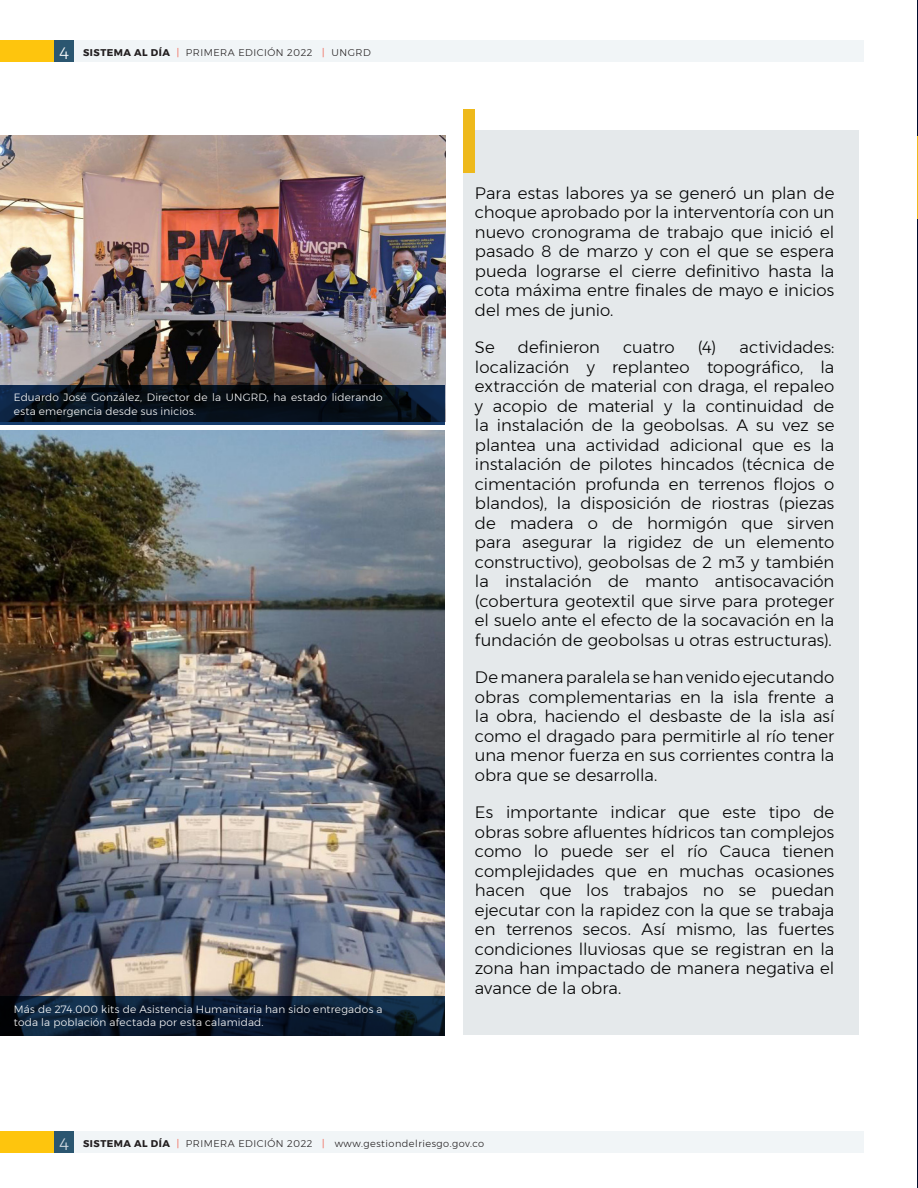
<style>
.page{position:relative;width:918px;height:1188px;background:#fff}
.page>*{position:absolute;margin:0;border:0;box-sizing:border-box;transform-origin:0 0}
.Body_Copy{font:300 16.5px/19.5px "Montserrat";color:#000;text-align:justify}
.t1{font:300 16.5px "Montserrat";color:#fff}
.t2{font:300 16.5px "Montserrat";color:#d8dfe6}
.Body_Copy-2{font:300 10.5px/13.5px "Montserrat";letter-spacing:.02em;color:#fff}
.t3{font:300 9.75px "Montserrat";letter-spacing:.05em;color:#231f20}
.s1{font-weight:700}
.s2{color:#ef3e29}
</style>
<div class="page">
<div style="left:464px;top:130px;width:395px;height:905px;background:#e5e9eb"></div>
<img style="left:0;top:136px;width:445px;height:249px">
<svg style="left:0;top:385px;width:445px;height:39px;background:#071320"></svg>
<img style="left:0;top:430px;width:445px;height:566px">
<svg style="left:0;top:996px;width:445px;height:40px;background:#0a1c31"></svg>
<div style="left:464px;top:109px;width:11px;height:64px;background:#eeb91b"></div>
<img style="left:917px;top:0;width:1px;height:1188px">
<hr style="left:917px;top:136px;width:1px;height:83px;background:#eeb91b">
<div style="left:54px;top:40px;width:21px;height:21px;background:#2b5670"></div>
<div style="left:54px;top:1132px;width:21px;height:21px;background:#2b5670"></div>
<div style="left:75px;top:40px;width:789px;height:21px;background:#f1f5f7"></div>
<div style="left:75px;top:1132px;width:789px;height:21px;background:#f1f5f7"></div>
<div style="left:0;top:40px;width:54px;height:21px;background:#fec50d"></div>
<div style="left:0;top:1132px;width:54px;height:21px;background:#fec50d"></div>
<p class="t1" style="left:60px;top:41px;width:11px">4</p>
<p class="t3" style="left:83px;top:45px;width:289px"><span class="s1">SISTEMA AL DÍA</span> <span class="s2">|</span> PRIMERA EDICIÓN 2022 <span class="s2">|</span> UNGRD</p>
<p class="Body_Copy-2" style="left:14px;top:391px;width:370px">Eduardo José González, Director de la UNGRD, ha estado liderando esta emergencia desde sus inicios.</p>
<p class="Body_Copy-2" style="left:14px;top:1002px;width:370px">Más de 274.000 kits de Asistencia Humanitaria han sido entregados a toda la población afectada por esta calamidad.</p>
<p class="Body_Copy" style="left:475px;top:183px;width:361px">Para estas labores ya se generó un plan de choque aprobado por la interventoría con un nuevo cronograma de trabajo que inició el pasado 8 de marzo y con el que se espera pueda lograrse el cierre definitivo hasta la cota máxima entre finales de mayo e inicios del mes de junio.</p>
<p class="Body_Copy" style="left:475px;top:337px;width:21px">Se</p>
<p class="Body_Copy" style="left:518px;top:337px;width:84px">definieron</p>
<p class="Body_Copy" style="left:623px;top:337px;width:53px">cuatro</p>
<p class="Body_Copy" style="left:475px;top:337px;width:361px;text-indent:223px">(4) actividades: localización y replanteo topográfico, la extracción de material con draga, el repaleo y acopio de material y la continuidad de la instalación de la geobolsas. A su vez se plantea una actividad adicional que es la instalación de pilotes hincados (técnica de cimentación profunda en terrenos flojos o blandos), la disposición de riostras (piezas de madera o de hormigón que sirven para asegurar la rigidez de un elemento constructivo), geobolsas de 2 m3 y también la instalación de manto antisocavación (cobertura geotextil que sirve para proteger el suelo ante el efecto de la socavación en la fundación de geobolsas u otras estructuras).</p>
<p class="Body_Copy" style="left:475px;top:667px;width:361px">De manera paralela se han venido ejecutando obras complementarias en la isla frente a la obra, haciendo el desbaste de la isla así como el dragado para permitirle al río tener una menor fuerza en sus corrientes contra la obra que se desarrolla.</p>
<p class="Body_Copy" style="left:475px;top:802px;width:361px">Es importante indicar que este tipo de obras sobre afluentes hídricos tan complejos como lo puede ser el río Cauca tienen complejidades que en muchas ocasiones hacen que los trabajos no se puedan ejecutar con la rapidez con la que se trabaja en terrenos secos. Así mismo, las fuertes condiciones lluviosas que se registran en la zona han impactado de manera negativa el avance de la obra.</p>
<p class="t2" style="left:60px;top:1132px;width:11px">4</p>
<p class="t3" style="left:83px;top:1136px;width:403px"><span class="s1">SISTEMA AL DÍA</span> <span class="s2">|</span> PRIMERA EDICIÓN 2022 <span class="s2">|</span> www.gestiondelriesgo.gov.co</p>
</div>
